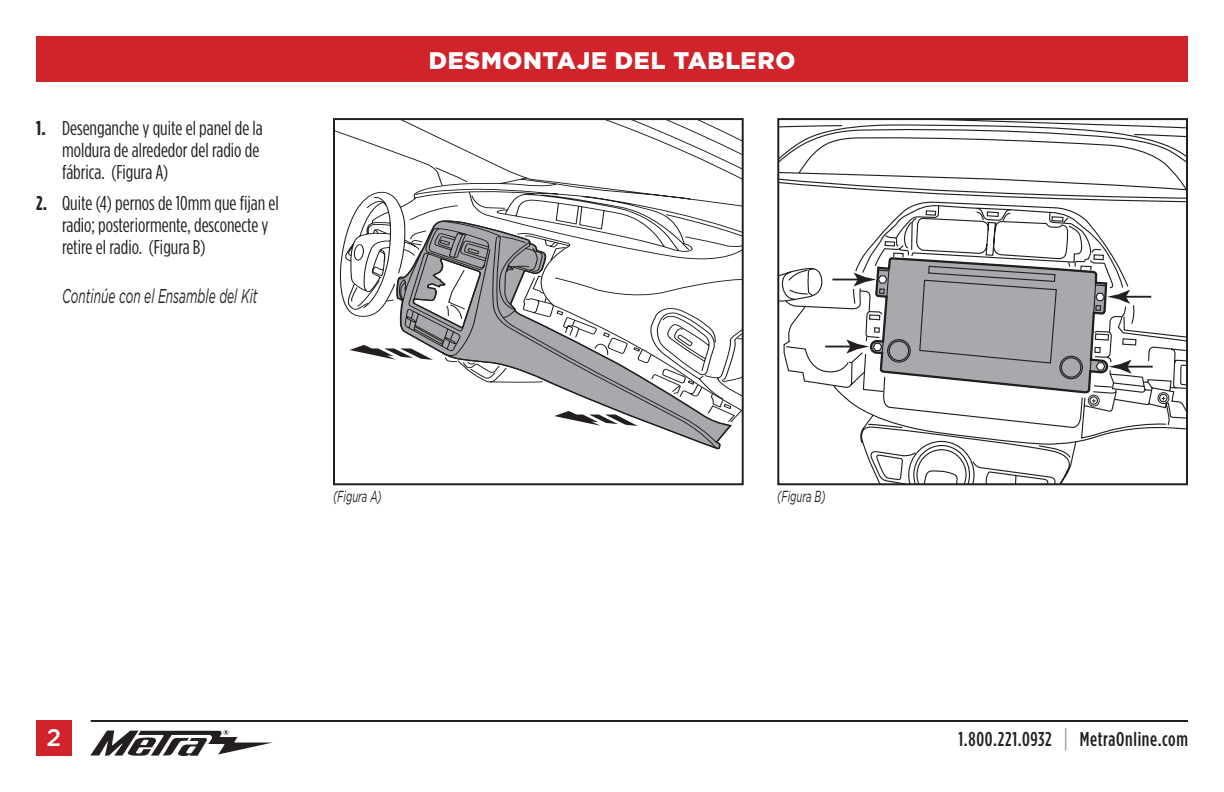
<style>
.page{position:relative;width:1224px;height:792px;background:#fff}
.page>*{position:absolute;margin:0;border:0;box-sizing:border-box;transform-origin:0 0}
.t1{font:900 24px "Gotham";letter-spacing:.03em;color:#fff}
.t2{font:500 24px "Gotham";color:#fff}
.t3{font:20px/22px "Gotham Condensed";color:#231f20}
.t4{font:500 20px "Gotham Condensed";letter-spacing:.035em;color:#231f20}
.t5{font:italic 20px "Gotham";color:#231f20;scale:.6 1}
.t6{font:italic 16px "Gotham";color:#231f20;scale:.6 1}
.s1{font-weight:700}
.s2{font-size:26px;color:#a8a9ad}
</style>
<div class="page">
<div style="left:36px;top:36px;width:1152px;height:45px;background:#d1232a"></div>
<svg style="left:90px;top:730px;width:183px;height:26px"></svg>
<hr style="left:91px;top:720px;width:1097px;height:2px;background:#231f20">
<div style="left:36px;top:720px;width:36px;height:36px;background:#d1232a"></div>
<svg style="left:347px;top:121px;width:394px;height:329px"></svg>
<svg style="left:396px;top:220px;width:335px;height:229px"></svg>
<svg style="left:349px;top:345px;width:84px;height:15px"></svg>
<svg style="left:554px;top:411px;width:84px;height:15px"></svg>
<div style="left:333px;top:118px;width:411px;height:367px;border:2px solid #231f20"></div>
<svg style="left:786px;top:121px;width:399px;height:361px"></svg>
<div style="left:1159px;top:394px;width:9px;height:8px;border:1px solid #231f20;border-radius:50%"></div>
<div style="left:1158px;top:392px;width:11px;height:12px;border:1px solid #231f20;border-radius:50%"></div>
<svg style="left:780px;top:126px;width:405px;height:238px"></svg>
<svg style="left:869px;top:403px;width:240px;height:57px"></svg>
<hr style="left:1123px;top:296px;width:28px;height:2px;background:#231f20">
<hr style="left:1124px;top:366px;width:29px;height:2px;background:#231f20">
<svg style="left:825px;top:258px;width:306px;height:145px"></svg>
<div style="left:777px;top:118px;width:411px;height:367px;border:2px solid #231f20"></div>
<p class="t3" style="left:62px;top:117px;width:202px;text-indent:-26px"><span class="s1">1.</span> Desenganche y quite el panel de la moldura de alrededor del radio de fábrica. (Figura A)</p>
<p class="t3" style="left:62px;top:192px;width:218px;text-indent:-26px"><span class="s1">2.</span> Quite (4) pernos de 10mm que fijan el radio; posteriormente, desconecte y retire el radio. (Figura B)</p>
<p class="t5" style="left:62px;top:285px;width:328px">Continúe con el Ensamble del Kit</p>
<p class="t1" style="left:429px;top:46px;width:368px">DESMONTAJE DEL TABLERO</p>
<p class="t6" style="left:333px;top:488px;width:83px">(Figura A)</p>
<p class="t6" style="left:777px;top:488px;width:82px">(Figura B)</p>
<p class="t2" style="left:47px;top:724px;width:16px">2</p>
<p class="t4" style="left:959px;top:728px;width:231px">1.800.221.0932 <span class="s2">|</span> MetraOnline.com</p>
</div>
